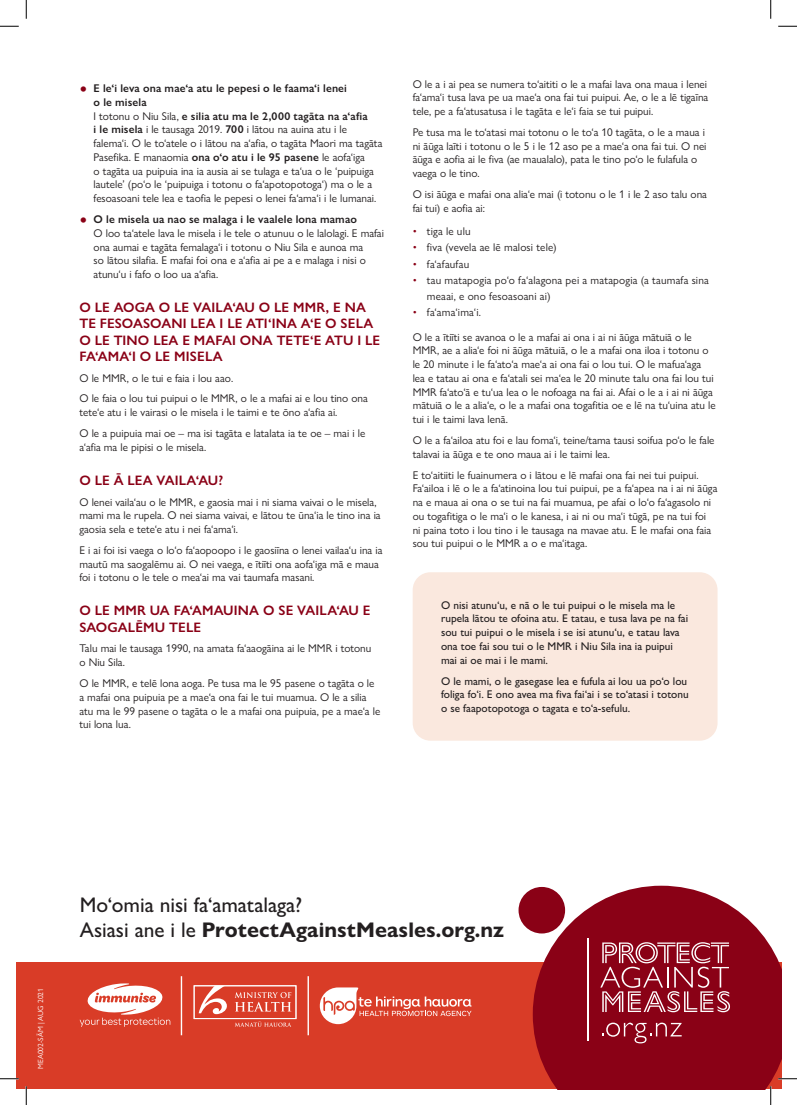
<style>
.page{position:relative;width:797px;height:1105px;background:#fff}
.page>*{position:absolute;margin:0;border:0;box-sizing:border-box;transform-origin:0 0}
.t1{font:500 21.25px/25px "Gill Sans Nova";color:#231f20}
.t2{font:600 13.75px/16.2px "Gill Sans Nova";letter-spacing:.01em;color:#8a0116}
.t3{font:11.25px/13.8px "Gill Sans Nova";color:#231f20}
.t4{font:500 11.25px/13.8px "Gill Sans Nova";color:#231f20}
.t5{font:7.5px "Gill Sans Nova";color:#fff}
.s1{font-weight:700;font-size:17.5px;color:#8a0116}
.s2{font-weight:600}
.s3{color:#8a0116}
.s4{font-weight:700}
</style>
<div class="page">
<div style="left:16px;top:962px;width:765px;height:127px;background:#d93c27"></div>
<hr style="left:307px;top:976px;width:2px;height:59px;background:#fff">
<hr style="left:181px;top:976px;width:1px;height:59px;background:#fff">
<svg style="left:320px;top:987px;width:151px;height:37px"></svg>
<svg style="left:235px;top:992px;width:56px;height:19px"></svg>
<svg style="left:235px;top:1021px;width:56px;height:6px"></svg>
<svg style="left:199px;top:987px;width:28px;height:27px"></svg>
<div style="left:194px;top:985px;width:102px;height:34px;border:1px solid #fff"></div>
<svg style="left:80px;top:983px;width:90px;height:44px"></svg>
<svg style="left:533px;top:886px;width:248px;height:203px;background:#9a2133"></svg>
<svg style="left:600px;top:942px;width:130px;height:70px;background:#a53d4d"></svg>
<svg style="left:602px;top:1023px;width:79px;height:20px;background:#9d2c3d"></svg>
<hr style="left:587px;top:938px;width:2px;height:102px;background:#fff">
<div style="left:518px;top:887px;width:47px;height:46px;background:#8a0116;border-radius:50%"></div>
<div style="left:412px;top:572px;width:305px;height:169px;background:#fae8de;border-radius:18px"></div>
<svg style="left:0;top:25px;width:19px;height:2px"></svg>
<svg style="left:778px;top:25px;width:19px;height:2px"></svg>
<svg style="left:0;top:1078px;width:19px;height:1px"></svg>
<svg style="left:778px;top:1078px;width:19px;height:1px"></svg>
<svg style="left:25px;top:0;width:2px;height:19px"></svg>
<svg style="left:25px;top:1086px;width:2px;height:19px"></svg>
<svg style="left:770px;top:0;width:1px;height:19px"></svg>
<svg style="left:770px;top:1086px;width:1px;height:19px"></svg>
<p class="t3" style="left:94px;top:81px;width:290px;text-indent:-14px"><span class="s1">•</span> <span class="s2">E le‘i leva ona mae‘a atu le pepesi o le faama‘i lenei<br>o le misela<br></span>I totonu o Niu Sila, <span class="s2">e silia atu ma le 2,000 tagāta na a‘afia<br>i le misela</span> i le tausaga 2019. <span class="s2">700</span> i lātou na auina atu i le falema‘i. O le to‘atele o i lātou na a‘afia, o tagāta Maori ma tagāta Pasefika. E manaomia <span class="s2">ona o‘o atu i le 95 pasene</span> le aofa‘iga<br>o tagāta ua puipuia ina ia ausia ai se tulaga e ta‘ua o le ‘puipuiga lautele’ (po‘o le ‘puipuiga i totonu o fa‘apotopotoga‘) ma o le a fesoasoani tele lea e taofia le pepesi o lenei fa‘ama‘i i le lumanai.</p>
<p class="t3" style="left:94px;top:212px;width:292px;text-indent:-14px"><span class="s1">•</span> <span class="s2">O le misela ua nao se malaga i le vaalele lona mamao<br></span>O loo ta‘atele lava le misela i le tele o atunuu o le lalolagi. E mafai ona aumai e tagāta femalaga‘i i totonu o Niu Sila e aunoa ma<br>so lātou silafia. E mafai foi ona e a‘afia ai pe a e malaga i nisi o atunu‘u i fafo o loo ua a‘afia.</p>
<p class="t2" style="left:79px;top:299px;width:302px">O LE AOGA O LE VAILA‘AU O LE MMR, E NA<br>TE FESOASOANI LEA I LE ATI‘INA A‘E O SELA<br>O LE TINO LEA E MAFAI ONA TETE‘E ATU I LE<br>FA‘AMA‘I O LE MISELA</p>
<p class="t3" style="left:79px;top:367px;width:290px;line-height:20.9px">O le MMR, o le tui e faia i lou aao.<br>O le faia o lou tui puipui o le MMR, o le a mafai ai e lou tino ona</p>
<p class="t3" style="left:79px;top:402px;width:287px;line-height:20.9px">tete‘e atu i le vairasi o le misela i le taimi e te ōno a‘afia ai.<br>O le a puipuia mai oe – ma isi tagāta e latalata ia te oe – mai i le</p>
<p class="t3" style="left:79px;top:440px;width:128px">a‘afia ma le pipisi o le misela.</p>
<p class="t2" style="left:79px;top:472px;width:145px">O LE Ā LEA VAILA‘AU?</p>
<p class="t3" style="left:79px;top:495px;width:303px">O lenei vaila‘au o le MMR, e gaosia mai i ni siama vaivai o le misela, mami ma le rupela. O nei siama vaivai, e lātou te ūna‘ia le tino ina ia gaosia sela e tete‘e atu i nei fa‘ama‘i.</p>
<p class="t3" style="left:79px;top:543px;width:304px">E i ai foi isi vaega o lo‘o fa‘aopoopo i le gaosiīna o lenei vailaa‘u ina ia mautū ma saogalēmu ai. O nei vaega, e ītiīti ona aofa‘iga mā e maua foi i totonu o le tele o mea‘ai ma vai taumafa masani.</p>
<p class="t2" style="left:79px;top:602px;width:293px">O LE MMR UA FA‘AMAUINA O SE VAILA‘AU E<br>SAOGALĒMU TELE</p>
<p class="t3" style="left:79px;top:642px;width:293px">Talu mai le tausaga 1990, na amata fa‘aaogāina ai le MMR i totonu o Niu Sila.</p>
<p class="t3" style="left:79px;top:676px;width:302px">O le MMR, e telē lona aoga. Pe tusa ma le 95 pasene o tagāta o le a mafai ona puipuia pe a mae‘a ona fai le tui muamua. O le a silia atu ma le 99 pasene o tagāta o le a mafai ona puipuia, pe a mae‘a le tui lona lua.</p>
<p class="t3" style="left:412px;top:77px;width:297px;text-align:justify">O le a i ai pea se numera to‘aititi o le a mafai lava ona maua i lenei fa‘ama‘i tusa lava pe ua mae‘a ona fai tui puipui. Ae, o le a lē tigaīna tele, pe a fa‘atusatusa i le tagāta e le‘i faia se tui puipui.</p>
<p class="t3" style="left:412px;top:125px;width:295px">Pe tusa ma le to‘atasi mai totonu o le to‘a 10 tagāta, o le a maua i ni āūga laīti i totonu o le 5 i le 12 aso pe a mae‘a ona fai tui. O nei āūga e aofia ai le fiva (ae maualalo), pata le tino po‘o le fulafula o vaega o le tino.</p>
<p class="t3" style="left:412px;top:187px;width:296px">O isi āūga e mafai ona alia‘e mai (i totonu o le 1 i le 2 aso talu ona fai tui) e aofia ai:</p>
<p class="t3" style="left:412px;top:224px;width:59px"><span class="s3">•</span> tiga le ulu</p>
<p class="t3" style="left:412px;top:241px;width:145px"><span class="s3">•</span> fiva (vevela ae lē malosi tele)</p>
<p class="t3" style="left:412px;top:257px;width:58px"><span class="s3">•</span> fa‘afaufau</p>
<p class="t3" style="left:427px;top:272px;width:283px;line-height:16.2px;text-indent:-14px"><span class="s3">•</span> tau matapogia po‘o fa‘alagona pei a matapogia (a taumafa sina meaai, e ono fesoasoani ai)</p>
<p class="t3" style="left:412px;top:300px;width:281px;line-height:24.4px"><span class="s3">•</span> fa‘ama‘ima‘i.<br>O le a ītiīti se avanoa o le a mafai ai ona i ai ni āūga mātuiā o le</p>
<p class="t3" style="left:412px;top:344px;width:305px">MMR, ae a alia‘e foi ni āūga mātuiā, o le a mafai ona iloa i totonu o le 20 minute i le fa‘ato‘a mae‘a ai ona fai o lou tui. O le mafua‘aga lea e tatau ai ona e fa‘atali sei ma‘ea le 20 minute talu ona fai lou tui MMR fa‘ato‘ā e tu‘ua lea o le nofoaga na fai ai. Afai o le a i ai ni āūga mātuiā o le a alia‘e, o le a mafai ona togafitia oe e lē na tu‘uina atu le tui i le taimi lava lenā.</p>
<p class="t3" style="left:412px;top:433px;width:303px">O le a fa‘ailoa atu foi e lau foma‘i, teine/tama tausi soifua po‘o le fale talavai ia āūga e te ono maua ai i le taimi lea.</p>
<p class="t3" style="left:412px;top:468px;width:306px">E to‘aitiiti le fuainumera o i lātou e lē mafai ona fai nei tui puipui.<br>Fa‘ailoa i lē o le a fa‘atinoina lou tui puipui, pe a fa‘apea na i ai ni āūga na e maua ai ona o se tui na fai muamua, pe afai o lo‘o fa‘agasolo ni ou togafitiga o le ma‘i o le kanesa, i ai ni ou ma‘i tūgā, pe na tui foi<br>ni paina toto i lou tino i le tausaga na mavae atu. E le mafai ona faia sou tui puipui o le MMR a o e ma‘itaga.</p>
<p class="t4" style="left:441px;top:598px;width:249px">O nisi atunu‘u, e nā o le tui puipui o le misela ma le rupela lātou te ofoina atu. E tatau, e tusa lava pe na fai sou tui puipui o le misela i se isi atunu‘u, e tatau lava ona toe fai sou tui o le MMR i Niu Sila ina ia puipui mai ai oe mai i le mami.</p>
<p class="t4" style="left:441px;top:674px;width:249px">O le mami, o le gasegase lea e fufula ai lou ua po‘o lou foliga fo‘i. E ono avea ma fiva fai‘ai i se to‘atasi i totonu o se faapotopotoga o tagata e to‘a-sefulu.</p>
<p class="t5" style="left:36px;top:1069px;width:82px;rotate:-90deg">MEA002-SĀM | AUG 2021</p>
<h1 class="t1" style="left:80px;top:892px;width:426px">Mo‘omia nisi fa‘amatalaga?<br>Asiasi ane i le <span class="s4">ProtectAgainstMeasles.org.nz</span></h1>
</div>
